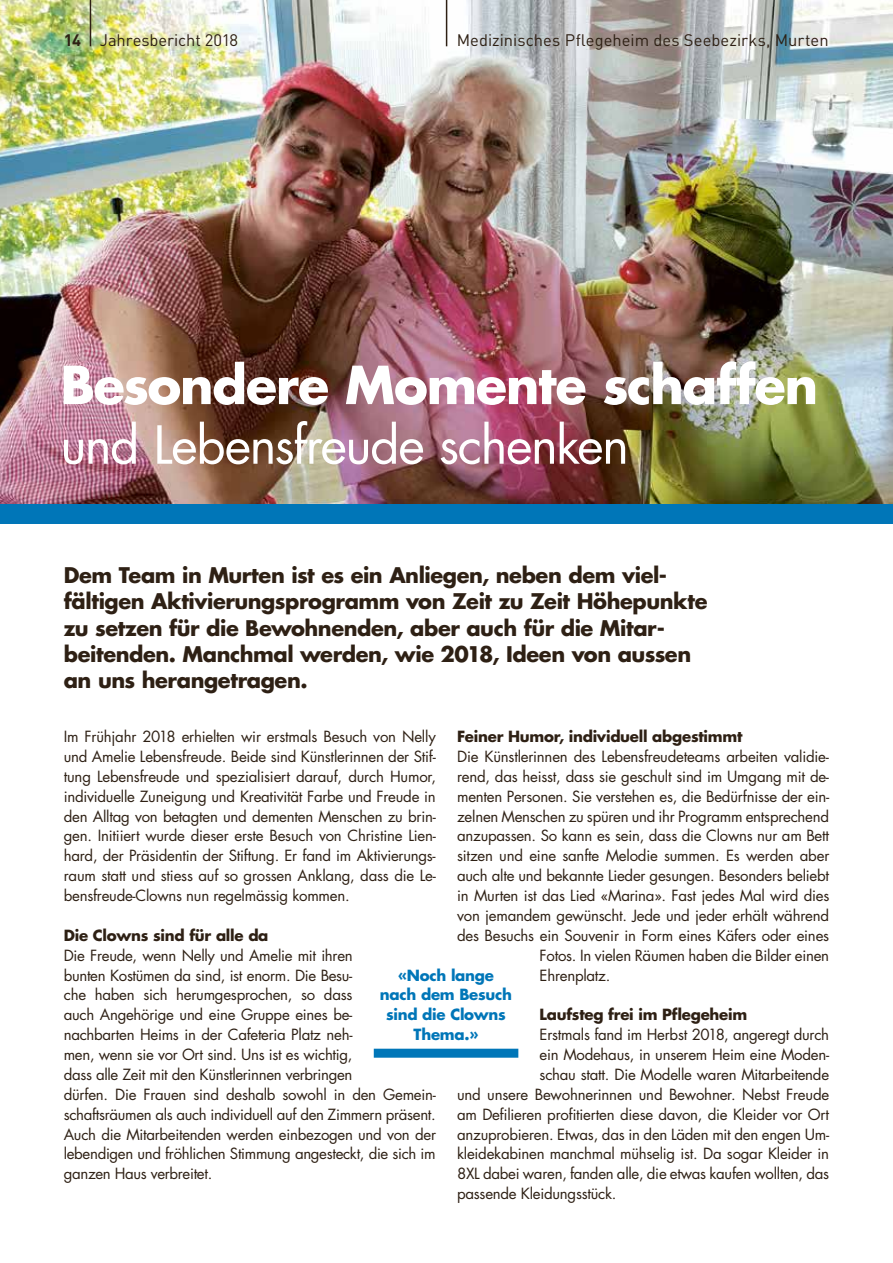
<style>
.page{position:relative;width:893px;height:1263px;background:#fff}
.page>*{position:absolute;margin:0;border:0;box-sizing:border-box;transform-origin:0 0}
.t1{font:700 51px "Futura LT";letter-spacing:-.025em;color:#fff}
.t2{font:51px "Futura LT";letter-spacing:-.03em;color:#fff}
.t3{font:700 21px/26.2px "Futura LT";letter-spacing:-.02em;color:#2e2014}
.t4{font:16.5px "DIN Pro";color:#2e2014}
.t5{font:15px/20px "Futura LT";letter-spacing:-.015em;color:#2e2014;text-align:justify}
.t6{font:700 15px "Futura LT";letter-spacing:-.015em;color:#2e2014}
.t7{font:700 15px/19.8px "Futura LT";letter-spacing:-.015em;color:#0076b8;text-align:center}
.s1{font-weight:700}
</style>
<div class="page">
<img style="left:0;top:0;width:893px;height:504px">
<div style="left:0;top:504px;width:893px;height:19px;background:#0076b8"></div>
<hr style="left:90px;top:0;width:1px;height:46px;background:#2e2014">
<hr style="left:446px;top:0;width:1px;height:46px;background:#2e2014">
<div style="left:374px;top:1049px;width:144px;height:9px;background:#0076b8"></div>
<p class="t4" style="left:64px;top:30px;width:176px"><span class="s1">14</span> Jahresbericht 2018</p>
<p class="t4" style="left:457px;top:30px;width:373px">Medizinisches Pflegeheim des Seebezirks, Murten</p>
<h1 class="t1" style="left:60px;top:351px;width:759px">Besondere Momente schaffen</h1>
<h1 class="t2" style="left:60px;top:412px;width:570px">und Lebensfreude schenken</h1>
<p class="t3" style="left:64px;top:562px;width:645px">Dem Team in Murten ist es ein Anliegen, neben dem viel&shy;fältigen Aktivierungsprogramm von Zeit zu Zeit Höhepunkte zu setzen für die Bewohnenden, aber auch für die Mitar&shy;beitenden. Manchmal werden, wie 2018, Ideen von aussen an uns herangetragen.</p>
<p class="t6" style="left:457px;top:726px;width:287px">Feiner Humor, individuell abgestimmt</p>
<p class="t5" style="left:457px;top:746px;width:373px">Die Künstlerinnen des Lebensfreudeteams arbeiten validie-</p>
<p class="t5" style="left:457px;top:766px;width:373px">rend, das heisst, dass sie geschult sind im Umgang mit de-</p>
<p class="t5" style="left:457px;top:786px;width:373px">menten Personen. Sie verstehen es, die Bedürfnisse der ein-</p>
<p class="t5" style="left:457px;top:806px;width:373px">zelnen Menschen zu spüren und ihr Programm entsprechend</p>
<p class="t5" style="left:457px;top:826px;width:373px">anzupassen. So kann es sein, dass die Clowns nur am Bett</p>
<p class="t5" style="left:457px;top:846px;width:374px">sitzen und eine sanfte Melodie summen. Es werden aber</p>
<p class="t5" style="left:457px;top:866px;width:374px">auch alte und bekannte Lieder gesungen. Besonders beliebt</p>
<p class="t5" style="left:457px;top:886px;width:374px">in Murten ist das Lied «Marina». Fast jedes Mal wird dies</p>
<p class="t5" style="left:457px;top:905px;width:373px">von jemandem gewünscht. Jede und jeder erhält während</p>
<p class="t5" style="left:457px;top:925px;width:374px">des Besuchs ein Souvenir in Form eines Käfers oder eines</p>
<p class="t5" style="left:540px;top:945px;width:291px">Fotos. In vielen Räumen haben die Bilder einen</p>
<p class="t5" style="left:540px;top:965px;width:72px">Ehrenplatz.</p>
<p class="t6" style="left:540px;top:1005px;width:209px">Laufsteg frei im Pflegeheim</p>
<p class="t5" style="left:540px;top:1025px;width:291px">Erstmals fand im Herbst 2018, angeregt durch</p>
<p class="t5" style="left:540px;top:1045px;width:291px">ein Modehaus, in unserem Heim eine Moden-</p>
<p class="t5" style="left:540px;top:1064px;width:291px">schau statt. Die Modelle waren Mitarbeitende</p>
<p class="t5" style="left:457px;top:1084px;width:374px">und unsere Bewohnerinnen und Bewohner. Nebst Freude</p>
<p class="t5" style="left:457px;top:1104px;width:374px">am Defilieren profitierten diese davon, die Kleider vor Ort</p>
<p class="t5" style="left:457px;top:1124px;width:373px">anzuprobieren. Etwas, das in den Läden mit den engen Um-</p>
<p class="t5" style="left:457px;top:1144px;width:373px">kleidekabinen manchmal mühselig ist. Da sogar Kleider in</p>
<p class="t5" style="left:457px;top:1164px;width:373px">8XL dabei waren, fanden alle, die etwas kaufen wollten, das</p>
<p class="t5" style="left:457px;top:1184px;width:161px">passende Kleidungsstück.</p>
<p class="t5" style="left:64px;top:727px;width:374px">Im Frühjahr 2018 erhielten wir erstmals Besuch von Nelly und Amelie Lebensfreude. Beide sind Künstlerinnen der Stif&shy;tung Lebensfreude und spezialisiert darauf, durch Humor, individuelle Zuneigung und Kreativität Farbe und Freude in den Alltag von betagten und dementen Menschen zu brin&shy;gen. Initiiert wurde dieser erste Besuch von Christine Lien&shy;hard, der Präsidentin der Stiftung. Er fand im Aktivierungs&shy;raum statt und stiess auf so grossen Anklang, dass die Le&shy;bensfreude-Clowns nun regelmässig kommen.</p>
<p class="t6" style="left:64px;top:925px;width:206px">Die Clowns sind für alle da</p>
<p class="t5" style="left:64px;top:945px;width:374px;text-align:left">Die Freude, wenn Nelly und Amelie mit ihren<br>bunten Kostümen da sind, ist enorm. Die Besu-<br>che haben sich herumgesprochen, so dass<br>auch Angehörige und eine Gruppe eines be-<br>nachbarten Heims in der Cafeteria Platz neh-<br>men, wenn sie vor Ort sind. Uns ist es wichtig,<br>dass alle Zeit mit den Künstlerinnen verbringen<br>dürfen. Die Frauen sind deshalb sowohl in den Gemein&shy;schaftsräumen als auch individuell auf den Zimmern präsent.<br>Auch die Mitarbeitenden werden einbezogen und von der lebendigen und fröhlichen Stimmung angesteckt, die sich im ganzen Haus verbreitet.</p>
<p class="t7" style="left:380px;top:965px;width:134px">«Noch lange nach dem Besuch sind die Clowns<br>Thema.»</p>
</div>
